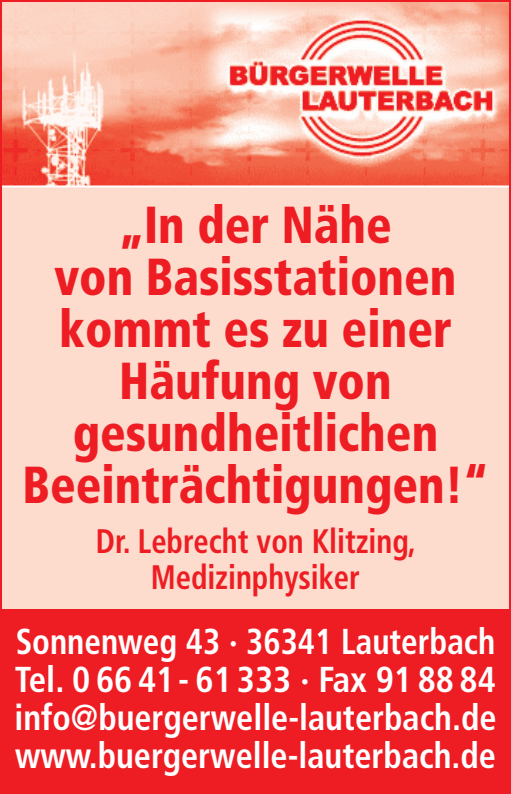
<style>
.page{position:relative;width:511px;height:794px;background:#fff}
.page>*{position:absolute;margin:0;border:0;box-sizing:border-box;transform-origin:0 0}
.t1{font:900 condensed 52px/52px "Frutiger";color:#ee1d23;text-align:center;scale:.92 1}
.t2{font:700 condensed 36px/38px "Frutiger";color:#fff;text-align:justify;scale:.92 1}
.t3{font:700 condensed 34px/36px "Frutiger";color:#ee1d23;text-align:center;scale:.9 1}
</style>
<div class="page">
<div style="left:0;top:0;width:510px;height:794px;background:#ee1d23"></div>
<img style="left:3px;top:3px;width:504px;height:182px">
<div style="left:0;top:187px;width:510px;height:421px;background:#fddcce"></div>
<hr style="left:0;top:185px;width:510px;height:2px;background:#fff">
<h1 class="t1" style="left:22px;top:203px;width:507px">„In der Nähe<br>von Basisstationen kommt es zu einer<br>Häufung von gesundheitlichen<br>Beeinträchtigungen!“</h1>
<p class="t3" style="left:96px;top:525px;width:357px">Dr. Lebrecht von Klitzing,<br>Medizinphysiker</p>
<p class="t2" style="left:14px;top:625px;width:525px">Sonnenweg 43 · 36341 Lauterbach Tel. 0 66 41 - 61 333 · Fax 91 88 84 info@buergerwelle-lauterbach.de www.buergerwelle-lauterbach.de</p>
</div>
